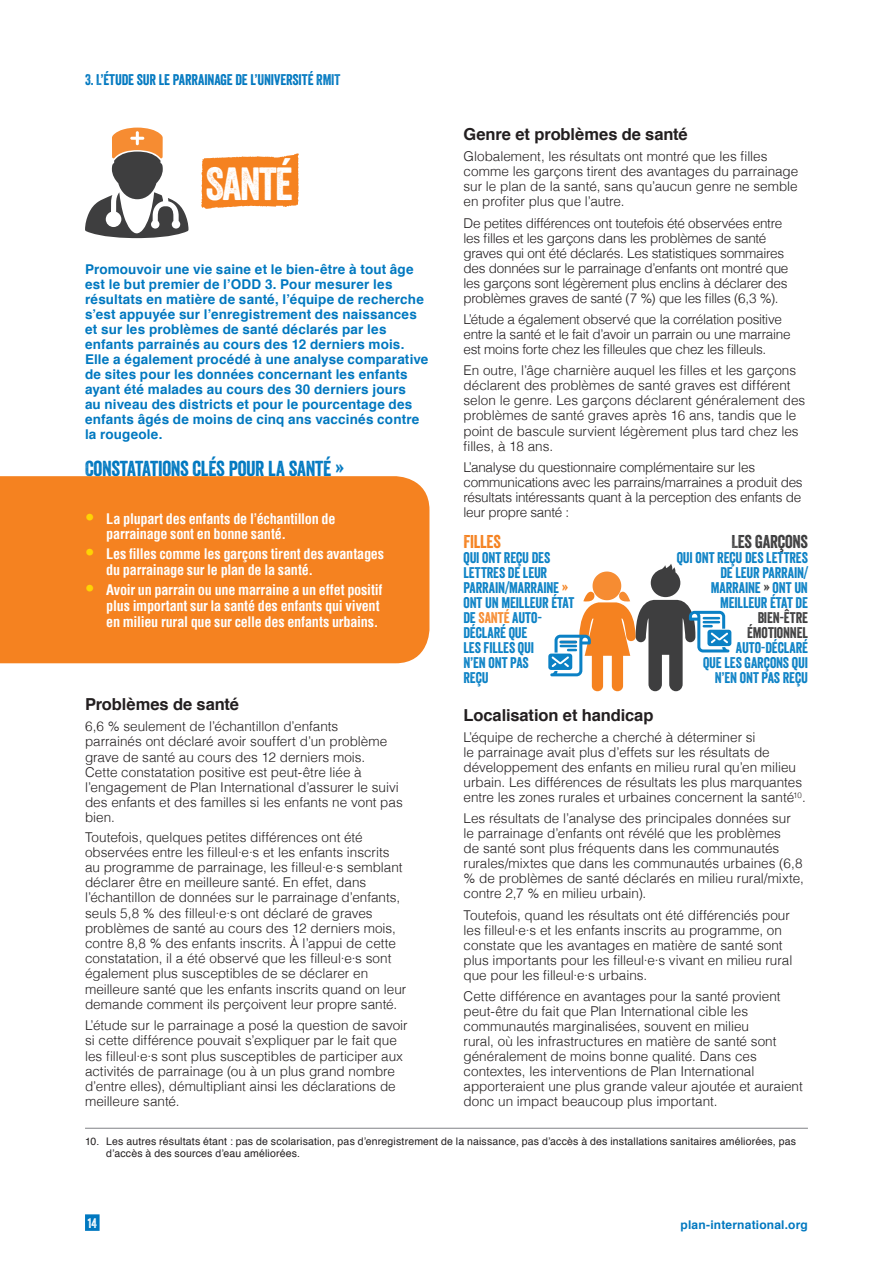
<style>
.page{position:relative;width:893px;height:1263px;background:#fff}
.page>*{position:absolute;margin:0;border:0;box-sizing:border-box;transform-origin:0 0}
.afdelings{font:45px "Veneer";letter-spacing:-.035em;color:#fff}
.key_findings_kop{font:21px "Veneer";letter-spacing:-.02em;color:#0078c0}
.t1{font:18px "Veneer";letter-spacing:-.015em;color:#3e3e3f}
.grafiek{font:18px "Veneer";letter-spacing:-.015em;color:#f58220}
.subkop{font:700 16.5px "Helvetica";letter-spacing:-.005em;color:#231f20}
.key_findings_kop-2{font:700 16.5px "Helvetica";letter-spacing:-.005em;color:#231f20}
.grafiek-2{font:15px/15px "Veneer";letter-spacing:-.01em;color:#0b81c5;text-align:right}
.t2{font:15px "Veneer";letter-spacing:-.01em;color:#0078c0}
.t3{font:15px/15px "Veneer";letter-spacing:-.01em;color:#3e3e3f;text-align:right}
.t4{font:700 condensed 14.25px/15.8px "Helvetica";letter-spacing:-.02em;color:#fff}
.body{font:300 13.5px/15px "Helvetica";color:#231f20}
.body-2{font:300 13.5px/15px "Helvetica";letter-spacing:-.02em;color:#231f20}
.body-3{font:700 13.5px/15px "Helvetica";letter-spacing:.01em;color:#0078c0}
.t5{font:13.5px "Veneer";color:#fff}
.t6{font:700 12px "Helvetica";letter-spacing:.015em;color:#0078c0}
.FOOTNOTE1{font:10.5px/11.2px "Helvetica";letter-spacing:.015em;color:#231f20}
.s1{font-weight:300;font-stretch:normal;font-size:18.75px;color:#fed304}
.s2{color:#f58220}
.s3{color:#f68c32}
.s4{color:#3e3e3f}
</style>
<div class="page">
<div style="left:85px;top:1214px;width:15px;height:17px;background:#0078c0"></div>
<svg style="left:201px;top:153px;width:98px;height:56px;background:#f6923c"></svg>
<div style="left:0;top:476px;width:429px;height:187px;background:#f58220"></div>
<svg style="left:85px;top:128px;width:103px;height:110px"></svg>
<hr style="left:85px;top:1128px;width:723px;height:1px;background:#808285">
<div style="left:707px;top:630px;width:24px;height:16px;background:#0b81c5;border-radius:3px"></div>
<div style="left:548px;top:653px;width:24px;height:17px;background:#0b81c5;border-radius:3px"></div>
<svg style="left:550px;top:564px;width:179px;height:127px"></svg>
<p class="t2" style="left:85px;top:71px;width:257px">3. L’ÉTUDE SUR LE PARRAINAGE DE L’UNIVERSITÉ RMIT</p>
<p class="afdelings" style="left:205px;top:156px;width:89px">SANTÉ</p>
<p class="body-3" style="left:85px;top:262px;width:345px">Promouvoir une vie saine et le bien-être à tout âge est le but premier de l’ODD 3. Pour mesurer les résultats en matière de santé, l’équipe de recherche s’est appuyée sur l’enregistrement des naissances et sur les problèmes de santé déclarés par les enfants parrainés au cours des 12 derniers mois.<br>Elle a également procédé à une analyse comparative de sites pour les données concernant les enfants ayant été malades au cours des 30 derniers jours<br>au niveau des districts et pour le pourcentage des enfants âgés de moins de cinq ans vaccinés contre la rougeole.</p>
<p class="key_findings_kop" style="left:85px;top:456px;width:261px">CONSTATATIONS CLÉS POUR LA SANTÉ »</p>
<p class="t4" style="left:106px;top:510px;width:231px;text-indent:-21px"><span class="s1">•</span> La plupart des enfants de l’échantillon de parrainage sont en bonne santé.</p>
<p class="t4" style="left:106px;top:546px;width:279px;text-indent:-21px"><span class="s1">•</span> Les filles comme les garçons tirent des avantages du parrainage sur le plan de la santé.</p>
<p class="t4" style="left:106px;top:582px;width:278px;text-indent:-21px"><span class="s1">•</span> Avoir un parrain ou une marraine a un effet positif plus important sur la santé des enfants qui vivent en milieu rural que sur celle des enfants urbains.</p>
<p class="subkop" style="left:463px;top:121px;width:226px">Genre et problèmes de santé</p>
<p class="body" style="left:463px;top:148px;width:336px">Globalement, les résultats ont montré que les filles comme les garçons tirent des avantages du parrainage sur le plan de la santé, sans qu’aucun genre ne semble en profiter plus que l’autre.</p>
<p class="body-2" style="left:463px;top:214px;width:326px">De petites différences ont toutefois été observées entre les filles et les garçons dans les problèmes de santé graves qui ont été déclarés. Les statistiques sommaires des données sur le parrainage d’enfants ont montré que les garçons sont légèrement plus enclins à déclarer des problèmes graves de santé (7 %) que les filles (6,3 %).</p>
<p class="body-2" style="left:463px;top:311px;width:329px">L’étude a également observé que la corrélation positive entre la santé et le fait d’avoir un parrain ou une marraine est moins forte chez les filleules que chez les filleuls.</p>
<p class="body" style="left:463px;top:362px;width:343px">En outre, l’âge charnière auquel les filles et les garçons déclarent des problèmes de santé graves est différent selon le genre. Les garçons déclarent généralement des problèmes de santé graves après 16 ans, tandis que le point de bascule survient légèrement plus tard chez les filles, à 18 ans.</p>
<p class="body-2" style="left:463px;top:459px;width:341px">L’analyse du questionnaire complémentaire sur les communications avec les parrains/marraines a produit des résultats intéressants quant à la perception des enfants de leur propre santé :</p>
<p class="grafiek" style="left:463px;top:531px;width:39px">FILLES</p>
<p class="grafiek-2" style="left:463px;top:550px;width:112px;text-align:left">QUI ONT REÇU DES<br>LETTRES DE LEUR<br>PARRAIN/MARRAINE <span class="s2">»<br></span>ONT UN MEILLEUR ÉTAT<br>DE <span class="s3">SANTÉ</span> AUTO-<br>DÉCLARÉ QUE<br>LES FILLES QUI<br>N’EN ONT PAS<br>REÇU</p>
<h3 class="t1" style="left:731px;top:531px;width:78px">LES GARÇONS</h3>
<p class="grafiek-2" style="left:677px;top:550px;width:133px">QUI ONT REÇU DES LETTRES<br>DE LEUR PARRAIN/<br>MARRAINE <span class="s4">»</span> ONT UN<br>MEILLEUR ÉTAT DE</p>
<p class="t3" style="left:747px;top:610px;width:62px">BIEN-ÊTRE<br>ÉMOTIONNEL</p>
<p class="grafiek-2" style="left:703px;top:640px;width:106px">AUTO-DÉCLARÉ<br>QUE LES GARÇONS QUI<br>N’EN ONT PAS REÇU</p>
<p class="subkop" style="left:85px;top:690px;width:156px">Problèmes de santé</p>
<p class="body" style="left:85px;top:718px;width:319px">6,6 % seulement de l’échantillon d’enfants<br>parrainés ont déclaré avoir souffert d’un problème grave de santé au cours des 12 derniers mois.<br>Cette constatation positive est peut-être liée à l’engagement de Plan International d’assurer le suivi des enfants et des familles si les enfants ne vont pas bien.</p>
<p class="body" style="left:85px;top:828px;width:323px">Toutefois, quelques petites différences ont été observées entre les filleul·e·s et les enfants inscrits au programme de parrainage, les filleul·e·s semblant déclarer être en meilleure santé. En effet, dans l’échantillon de données sur le parrainage d’enfants, seuls 5,8 % des filleul·e·s ont déclaré de graves problèmes de santé au cours des 12 derniers mois, contre 8,8 % des enfants inscrits. À l’appui de cette constatation, il a été observé que les filleul·e·s sont également plus susceptibles de se déclarer en meilleure santé que les enfants inscrits quand on leur demande comment ils perçoivent leur propre santé.</p>
<p class="body" style="left:85px;top:1017px;width:324px">L’étude sur le parrainage a posé la question de savoir si cette différence pouvait s’expliquer par le fait que les filleul·e·s sont plus susceptibles de participer aux activités de parrainage (ou à un plus grand nombre d’entre elles), démultipliant ainsi les déclarations de meilleure santé.</p>
<p class="FOOTNOTE1" style="left:106px;top:1136px;width:691px;text-indent:-21px">10. Les autres résultats étant : pas de scolarisation, pas d’enregistrement de la naissance, pas d’accès à des installations sanitaires améliorées, pas d’accès à des sources d’eau améliorées.</p>
<p class="key_findings_kop-2" style="left:463px;top:701px;width:191px">Localisation et handicap</p>
<p class="body" style="left:463px;top:729px;width:344px">L’équipe de recherche a cherché à déterminer si<br>le parrainage avait plus d’effets sur les résultats de développement des enfants en milieu rural qu’en milieu urbain. Les différences de résultats les plus marquantes entre les zones rurales et urbaines concernent la santé<sup>10</sup>.</p>
<p class="body" style="left:463px;top:810px;width:342px">Les résultats de l’analyse des principales données sur le parrainage d’enfants ont révélé que les problèmes<br>de santé sont plus fréquents dans les communautés rurales/mixtes que dans les communautés urbaines (6,8 % de problèmes de santé déclarés en milieu rural/mixte, contre 2,7 % en milieu urbain).</p>
<p class="body" style="left:463px;top:906px;width:330px">Toutefois, quand les résultats ont été différenciés pour les filleul·e·s et les enfants inscrits au programme, on constate que les avantages en matière de santé sont plus importants pour les filleul·e·s vivant en milieu rural que pour les filleul·e·s urbains.</p>
<p class="body" style="left:463px;top:988px;width:341px">Cette différence en avantages pour la santé provient peut-être du fait que Plan International cible les communautés marginalisées, souvent en milieu<br>rural, où les infrastructures en matière de santé sont généralement de moins bonne qualité. Dans ces contextes, les interventions de Plan International apporteraient une plus grande valeur ajoutée et auraient donc un impact beaucoup plus important.</p>
<p class="t5" style="left:88px;top:1215px;width:11px">14</p>
<p class="t6" style="left:680px;top:1215px;width:129px">plan-international.org</p>
</div>
